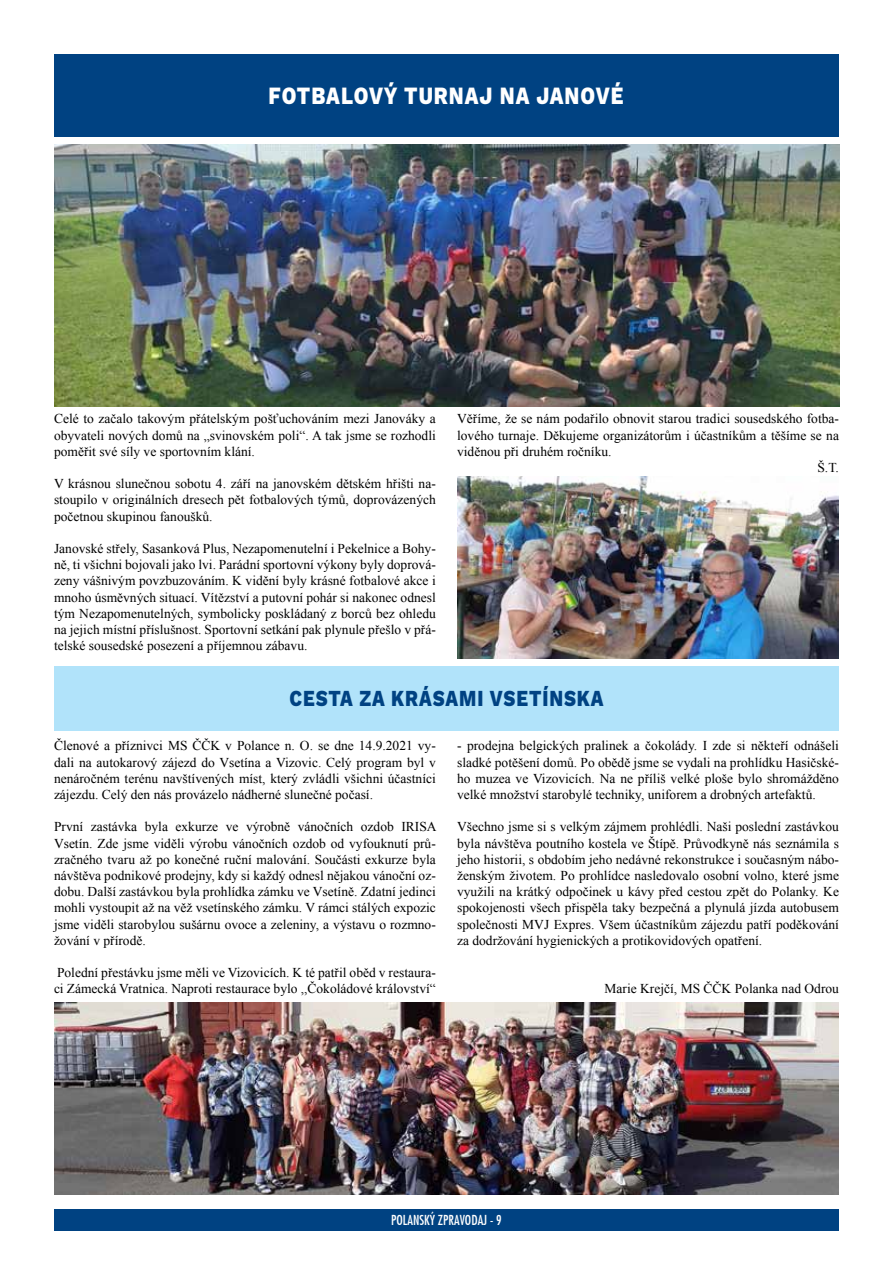
<style>
.page{position:relative;width:893px;height:1263px;background:#fff}
.page>*{position:absolute;margin:0;border:0;box-sizing:border-box;transform-origin:0 0}
.t1{font:800 24.3px "Work Sans";letter-spacing:.05em;color:#fff;scale:.82 1}
.t2{font:800 22.5px "Work Sans";letter-spacing:.05em;color:#004282;scale:.82 1}
.t3{font:13.5px/16.2px "Times New Roman";color:#000;text-align:justify}
.t4{font:13.5px "Fujiyama Plain";color:#fff}
</style>
<div class="page">
<div style="left:54px;top:1209px;width:785px;height:21px;background:#004282"></div>
<img style="left:55px;top:145px;width:784px;height:261px">
<div style="left:54px;top:666px;width:785px;height:65px;background:#b1e3fa"></div>
<img style="left:54px;top:1003px;width:785px;height:192px">
<img style="left:457px;top:476px;width:382px;height:182px">
<div style="left:54px;top:54px;width:785px;height:82px;background:#004282"></div>
<h1 class="t1" style="left:268px;top:81px;width:434px">FOTBALOVÝ TURNAJ NA JANOVÉ</h1>
<p class="t3" style="left:54px;top:411px;width:383px">Celé to začalo takovým přátelským pošťuchováním mezi Janováky a obyvateli nových domů na „svinovském poli“. A tak jsme se rozhodli poměřit své síly ve sportovním klání.</p>
<p class="t3" style="left:54px;top:475px;width:383px">V krásnou slunečnou sobotu 4. září na janovském dětském hřišti na&shy;stoupilo v originálních dresech pět fotbalových týmů, doprovázených početnou skupinou fanoušků.</p>
<p class="t3" style="left:54px;top:540px;width:383px">Janovské střely, Sasanková Plus, Nezapomenutelní i Pekelnice a Bohy&shy;ně, ti všichni bojovali jako lvi. Parádní sportovní výkony byly doprová&shy;zeny vášnivým povzbuzováním. K vidění byly krásné fotbalové akce i mnoho úsměvných situací. Vítězství a putovní pohár si nakonec odnesl tým Nezapomenutelných, symbolicky poskládaný z borců bez ohledu na jejich místní příslušnost. Sportovní setkání pak plynule přešlo v přá&shy;telské sousedské posezení a příjemnou zábavu.</p>
<p class="t3" style="left:457px;top:411px;width:383px">Věříme, že se nám podařilo obnovit starou tradici sousedského fotba-</p>
<p class="t3" style="left:457px;top:427px;width:383px">lového turnaje. Děkujeme organizátorům i účastníkům a těšíme se na</p>
<p class="t3" style="left:457px;top:443px;width:156px">viděnou při druhém ročníku.</p>
<p class="t3" style="left:817px;top:459px;width:23px">Š.T.</p>
<h2 class="t2" style="left:290px;top:685px;width:384px">CESTA ZA KRÁSAMI VSETÍNSKA</h2>
<p class="t3" style="left:457px;top:737px;width:383px">- prodejna belgických pralinek a čokolády. I zde si někteří odnášeli sladké potěšení domů. Po obědě jsme se vydali na prohlídku Hasičské&shy;ho muzea ve Vizovicích. Na ne příliš velké ploše bylo shromážděno velké množství starobylé techniky, uniforem a drobných artefaktů.</p>
<p class="t3" style="left:457px;top:818px;width:383px">Všechno jsme si s velkým zájmem prohlédli. Naši poslední zastávkou byla návštěva poutního kostela ve Štípě. Průvodkyně nás seznámila s jeho historii, s obdobím jeho nedávné rekonstrukce i současným nábo&shy;ženským životem. Po prohlídce nasledovalo osobní volno, které jsme využili na krátký odpočinek u kávy před cestou zpět do Polanky. Ke spokojenosti všech přispěla taky bezpečná a plynulá jízda autobusem společnosti MVJ Expres. Všem účastníkům zájezdu patří poděkování za dodržování hygienických a protikovidových opatření.</p>
<p class="t3" style="left:605px;top:980px;width:236px">Marie Krejčí, MS ČČK Polanka nad Odrou</p>
<p class="t3" style="left:54px;top:737px;width:383px">Členové a příznivci MS ČČK v Polance n. O. se dne 14.9.2021 vy&shy;dali na autokarový zájezd do Vsetína a Vizovic. Celý program byl v nenáročném terénu navštívených míst, který zvládli všichni účastníci zájezdu. Celý den nás provázelo nádherné slunečné počasí.</p>
<p class="t3" style="left:54px;top:818px;width:384px">První zastávka byla exkurze ve výrobně vánočních ozdob IRISA Vsetín. Zde jsme viděli výrobu vánočních ozdob od vyfouknutí prů&shy;zračného tvaru až po konečné ruční malování. Součásti exkurze byla návštěva podnikové prodejny, kdy si každý odnesl nějakou vánoční oz&shy;dobu. Další zastávkou byla prohlídka zámku ve Vsetíně. Zdatní jedinci mohli vystoupit až na věž vsetínského zámku. V rámci stálých expozic jsme viděli starobylou sušárnu ovoce a zeleniny, a výstavu o rozmno&shy;žování v přírodě.</p>
<p class="t3" style="left:54px;top:964px;width:383px">Polední přestávku jsme měli ve Vizovicích. K té patřil oběd v restaura&shy;ci Zámecká Vratnica. Naproti restaurace bylo ,,Čokoládové království“</p>
<p class="t4" style="left:391px;top:1212px;width:112px">POLANSKÝ ZPRAVODAJ - 9</p>
</div>
